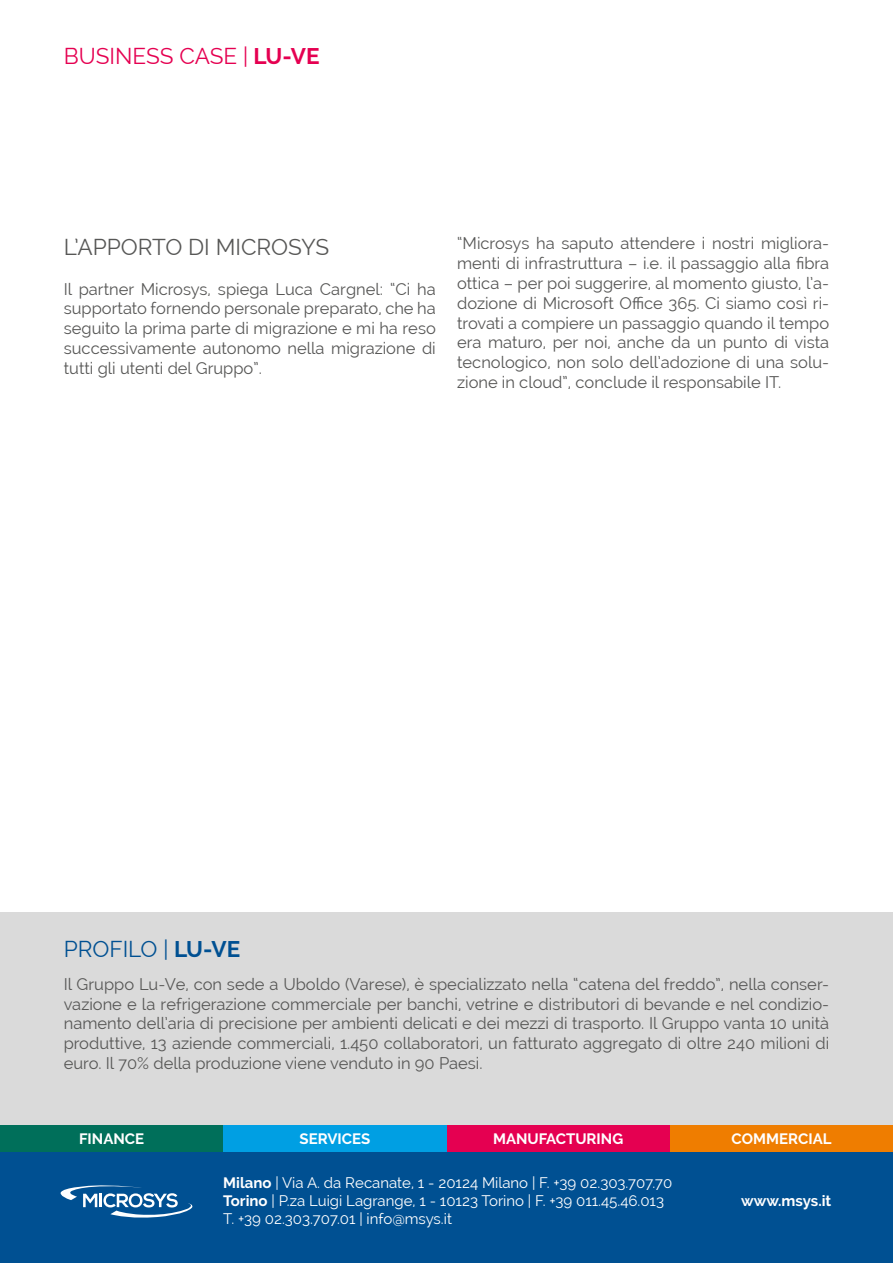
<style>
.page{position:relative;width:893px;height:1263px;background:#fff}
.page>*{position:absolute;margin:0;border:0;box-sizing:border-box;transform-origin:0 0}
.t1{font:22.5px "Raleway";color:#575756}
.t2{font:22.5px "Raleway";color:#e50051}
.t3{font:22.5px "Raleway";color:#005092}
.t4{font:16.5px/19.8px "Raleway";color:#575756;text-align:justify}
.t5{font:15px/18px "Raleway";color:#fff}
.t6{font:700 15px "Raleway";color:#fff}
.s1{font-weight:700}
</style>
<div class="page">
<div style="left:0;top:1151px;width:893px;height:112px;background:#005092"></div>
<div style="left:0;top:1125px;width:223px;height:26px;background:#006f5a"></div>
<div style="left:670px;top:1125px;width:223px;height:26px;background:#ef7d00"></div>
<div style="left:446px;top:1125px;width:224px;height:26px;background:#e50051"></div>
<div style="left:223px;top:1125px;width:223px;height:26px;background:#009fe3"></div>
<svg style="left:60px;top:1185px;width:133px;height:33px"></svg>
<div style="left:0;top:912px;width:893px;height:213px;background:#dadada"></div>
<h1 class="t2" style="left:64px;top:43px;width:257px">BUSINESS CASE | <span class="s1">LU-VE</span></h1>
<h1 class="t1" style="left:64px;top:234px;width:267px">L’APPORTO DI MICROSYS</h1>
<p class="t4" style="left:64px;top:279px;width:374px">Il partner Microsys, spiega Luca Cargnel: “Ci ha supportato fornendo personale preparato, che ha seguito la prima parte di migrazione e mi ha reso successivamente autonomo nella migrazione di tutti gli utenti del Gruppo”.</p>
<p class="t4" style="left:457px;top:234px;width:374px">“Microsys ha saputo attendere i nostri migliora&shy;menti di infrastruttura – i.e. il passaggio alla fibra ottica – per poi suggerire, al momento giusto, l’a&shy;dozione di Microsoft Office 365. Ci siamo così ri&shy;trovati a compiere un passaggio quando il tempo era maturo, per noi, anche da un punto di vista tecnologico, non solo dell’adozione di una solu&shy;zione in cloud”, conclude il responsabile IT.</p>
<h1 class="t3" style="left:64px;top:936px;width:178px">PROFILO | <span class="s1">LU-VE</span></h1>
<p class="t4" style="left:64px;top:974px;width:767px">Il Gruppo Lu-Ve, con sede a Uboldo (Varese), è specializzato nella “catena del freddo”, nella conser&shy;vazione e la refrigerazione commerciale per banchi, vetrine e distributori di bevande e nel condizio&shy;namento dell’aria di precisione per ambienti delicati e dei mezzi di trasporto. Il Gruppo vanta 10 unità produttive, 13 aziende commerciali, 1.450 collaboratori, un fatturato aggregato di oltre 240 milioni di euro. Il 70% della produzione viene venduto in 90 Paesi.</p>
<p class="t6" style="left:79px;top:1130px;width:67px">FINANCE</p>
<p class="t6" style="left:300px;top:1130px;width:72px">SERVICES</p>
<p class="t6" style="left:493px;top:1130px;width:132px">MANUFACTURING</p>
<p class="t6" style="left:732px;top:1130px;width:101px">COMMERCIAL</p>
<p class="t5" style="left:223px;top:1174px;width:451px"><span class="s1">Milano</span> | Via A. da Recanate, 1 - 20124 Milano | F. +39 02.303.707.70<br><span class="s1">Torino</span> | P.za Luigi Lagrange, 1 - 10123 Torino | F. +39 011.45.46.013<br>T. +39 02.303.707.01 | info@msys.it</p>
<p class="t6" style="left:741px;top:1192px;width:92px">www.msys.it</p>
</div>
